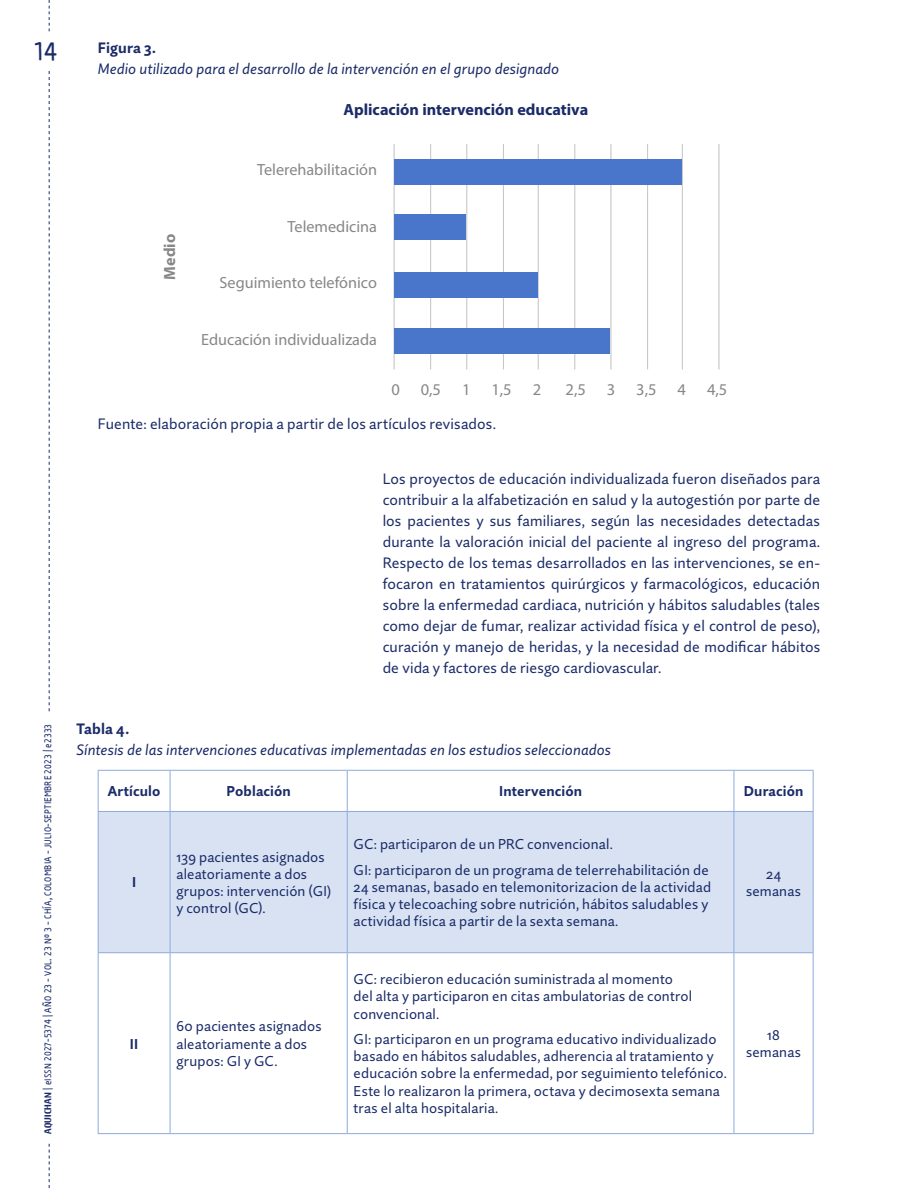
<style>
.page{position:relative;width:918px;height:1188px;background:#fff}
.page>*{position:absolute;margin:0;border:0;box-sizing:border-box;transform-origin:0 0}
.t1{font:24px "Sys Falso";color:#1a2b68}
.t2{font:16.5px "Myriad Pro";color:#878787}
.t3{font:16.2px "Myriad Pro";color:#878787}
.t4{font:700 16.2px "Myriad Pro";color:#1a2b68}
.t5{font:700 16.2px "Myriad Pro";color:#878787}
.t6{font:15px/21px "Quire Sans Pro";letter-spacing:.01em;color:#1a2b68;text-align:justify}
.t7{font:italic 15px "Quire Sans Pro";letter-spacing:.01em;color:#1a2b68}
.t8{font:700 15px "Quire Sans Pro";letter-spacing:.01em;color:#1a2b68}
.t9{font:14.25px/17.1px "Quire Sans Pro";letter-spacing:.015em;color:#1a2b68}
.t10{font:700 14.25px "Quire Sans Pro";letter-spacing:.015em;color:#1a2b68}
.t11{font:9px "Sys Falso";letter-spacing:.025em;color:#1a2b68}
.s1{font-weight:700}
</style>
<div class="page">
<svg style="left:49px;top:71px;width:1px;height:640px"></svg>
<svg style="left:49px;top:0;width:1px;height:31px"></svg>
<svg style="left:49px;top:1144px;width:1px;height:44px"></svg>
<hr style="left:394px;top:144px;width:1px;height:225px;background:#c6c6c6">
<hr style="left:430px;top:144px;width:1px;height:225px;background:#c6c6c6">
<hr style="left:466px;top:144px;width:1px;height:225px;background:#c6c6c6">
<hr style="left:503px;top:144px;width:1px;height:225px;background:#c6c6c6">
<hr style="left:538px;top:144px;width:1px;height:225px;background:#c6c6c6">
<hr style="left:574px;top:144px;width:1px;height:225px;background:#c6c6c6">
<hr style="left:610px;top:144px;width:1px;height:225px;background:#c6c6c6">
<hr style="left:647px;top:144px;width:1px;height:225px;background:#c6c6c6">
<hr style="left:682px;top:144px;width:1px;height:225px;background:#c6c6c6">
<hr style="left:718px;top:144px;width:1px;height:225px;background:#c6c6c6">
<div style="left:395px;top:159px;width:287px;height:25px;background:#4976ca"></div>
<div style="left:395px;top:214px;width:71px;height:26px;background:#4976ca"></div>
<div style="left:395px;top:272px;width:143px;height:26px;background:#4976ca"></div>
<div style="left:395px;top:328px;width:215px;height:25px;background:#4976ca"></div>
<div style="left:99px;top:812px;width:714px;height:140px;background:#d9e2f3"></div>
<hr style="left:98px;top:770px;width:72px;height:1px;background:#8eaadb">
<hr style="left:170px;top:770px;width:177px;height:1px;background:#8eaadb">
<hr style="left:347px;top:770px;width:387px;height:1px;background:#8eaadb">
<hr style="left:734px;top:770px;width:80px;height:1px;background:#8eaadb">
<hr style="left:98px;top:811px;width:72px;height:1px;background:#8eaadb">
<hr style="left:170px;top:811px;width:177px;height:1px;background:#8eaadb">
<hr style="left:347px;top:811px;width:387px;height:1px;background:#8eaadb">
<hr style="left:734px;top:811px;width:80px;height:1px;background:#8eaadb">
<hr style="left:98px;top:952px;width:72px;height:1px;background:#8eaadb">
<hr style="left:170px;top:952px;width:177px;height:1px;background:#8eaadb">
<hr style="left:347px;top:952px;width:387px;height:1px;background:#8eaadb">
<hr style="left:734px;top:952px;width:80px;height:1px;background:#8eaadb">
<hr style="left:98px;top:1133px;width:72px;height:1px;background:#8eaadb">
<hr style="left:170px;top:1133px;width:177px;height:1px;background:#8eaadb">
<hr style="left:347px;top:1133px;width:387px;height:1px;background:#8eaadb">
<hr style="left:734px;top:1133px;width:80px;height:1px;background:#8eaadb">
<hr style="left:98px;top:771px;width:1px;height:40px;background:#8eaadb">
<hr style="left:98px;top:812px;width:1px;height:140px;background:#8eaadb">
<hr style="left:98px;top:953px;width:1px;height:180px;background:#8eaadb">
<hr style="left:170px;top:771px;width:1px;height:40px;background:#8eaadb">
<hr style="left:347px;top:771px;width:1px;height:40px;background:#8eaadb">
<hr style="left:734px;top:771px;width:1px;height:40px;background:#8eaadb">
<hr style="left:813px;top:771px;width:1px;height:40px;background:#8eaadb">
<hr style="left:170px;top:812px;width:1px;height:140px;background:#8eaadb">
<hr style="left:347px;top:812px;width:1px;height:140px;background:#8eaadb">
<hr style="left:734px;top:812px;width:1px;height:140px;background:#8eaadb">
<hr style="left:813px;top:812px;width:1px;height:140px;background:#8eaadb">
<hr style="left:170px;top:953px;width:1px;height:180px;background:#8eaadb">
<hr style="left:347px;top:953px;width:1px;height:180px;background:#8eaadb">
<hr style="left:734px;top:953px;width:1px;height:180px;background:#8eaadb">
<hr style="left:813px;top:953px;width:1px;height:180px;background:#8eaadb">
<h1 class="t1" style="left:32px;top:35px;width:26px">14</h1>
<p class="t11" style="left:42px;top:1134px;width:412px;rotate:-90deg"><span class="s1">AQUICHAN</span> | eISSN 2027-5374 | AÑO 23 - VOL. 23 Nº 3 - CHÍA, COLOMBIA - JULIO-SEPTIEMBRE 2023 | e2333</p>
<p class="t8" style="left:98px;top:38px;width:60px">Figura 3.</p>
<p class="t7" style="left:98px;top:60px;width:463px">Medio utilizado para el desarrollo de la intervención en el grupo designado</p>
<p class="t4" style="left:344px;top:99px;width:246px">Aplicación intervención educativa</p>
<p class="t3" style="left:257px;top:160px;width:121px">Telerehabilitación</p>
<p class="t5" style="left:159px;top:280px;width:47px;rotate:-90deg">Medio</p>
<p class="t3" style="left:288px;top:216px;width:91px">Telemedicina</p>
<p class="t3" style="left:220px;top:273px;width:159px">Seguimiento telefónico</p>
<p class="t3" style="left:201px;top:330px;width:177px">Educación individualizada</p>
<p class="t2" style="left:391px;top:379px;width:10px">0</p>
<p class="t2" style="left:421px;top:379px;width:22px">0,5</p>
<p class="t2" style="left:462px;top:379px;width:10px">1</p>
<p class="t2" style="left:491px;top:379px;width:22px">1,5</p>
<p class="t2" style="left:533px;top:379px;width:10px">2</p>
<p class="t2" style="left:566px;top:379px;width:22px">2,5</p>
<p class="t2" style="left:607px;top:379px;width:10px">3</p>
<p class="t2" style="left:636px;top:379px;width:22px">3,5</p>
<p class="t2" style="left:678px;top:379px;width:10px">4</p>
<p class="t2" style="left:707px;top:379px;width:22px">4,5</p>
<p class="t6" style="left:98px;top:413px;width:400px">Fuente: elaboración propia a partir de los artículos revisados.</p>
<p class="t6" style="left:383px;top:468px;width:439px">Los proyectos de educación individualizada fueron diseñados para contribuir a la alfabetización en salud y la autogestión por parte de los pacientes y sus familiares, según las necesidades detectadas durante la valoración inicial del paciente al ingreso del programa.<br>Respecto de los temas desarrollados en las intervenciones, se en&shy;focaron en tratamientos quirúrgicos y farmacológicos, educación sobre la enfermedad cardiaca, nutrición y hábitos saludables (tales como dejar de fumar, realizar actividad física y el control de peso), curación y manejo de heridas, y la necesidad de modificar hábitos de vida y factores de riesgo cardiovascular.</p>
<p class="t8" style="left:77px;top:720px;width:54px">Tabla 4.</p>
<p class="t7" style="left:77px;top:741px;width:536px">Síntesis de las intervenciones educativas implementadas en los estudios seleccionados</p>
<p class="t10" style="left:108px;top:782px;width:54px">Artículo</p>
<p class="t10" style="left:227px;top:782px;width:66px">Población</p>
<p class="t10" style="left:499px;top:782px;width:84px">Intervención</p>
<p class="t10" style="left:744px;top:782px;width:61px">Duración</p>
<p class="t10" style="left:132px;top:873px;width:6px">I</p>
<p class="t10" style="left:130px;top:1034px;width:10px">II</p>
<p class="t9" style="left:176px;top:848px;width:156px">139 pacientes asignados aleatoriamente a dos grupos: intervención (GI) y control (GC).</p>
<p class="t9" style="left:176px;top:1018px;width:147px">60 pacientes asignados aleatoriamente a dos grupos: GI y GC.</p>
<p class="t9" style="left:354px;top:831px;width:357px;line-height:25.7px">GC: participaron de un PRC convencional.<br>GI: participaron de un programa de telerrehabilitación de</p>
<p class="t9" style="left:354px;top:878px;width:359px">24 semanas, basado en telemonitorizacion de la actividad física y telecoaching sobre nutrición, hábitos saludables y actividad física a partir de la sexta semana.</p>
<p class="t9" style="left:746px;top:865px;width:57px;text-align:center">24 semanas</p>
<p class="t9" style="left:354px;top:971px;width:340px">GC: recibieron educación suministrada al momento del alta y participaron en citas ambulatorias de control convencional.</p>
<p class="t9" style="left:354px;top:1030px;width:375px">GI: participaron en un programa educativo individualizado basado en hábitos saludables, adherencia al tratamiento y educación sobre la enfermedad, por seguimiento telefónico.<br>Este lo realizaron la primera, octava y decimosexta semana tras el alta hospitalaria.</p>
<p class="t9" style="left:746px;top:1026px;width:57px;text-align:center">18 semanas</p>
</div>
